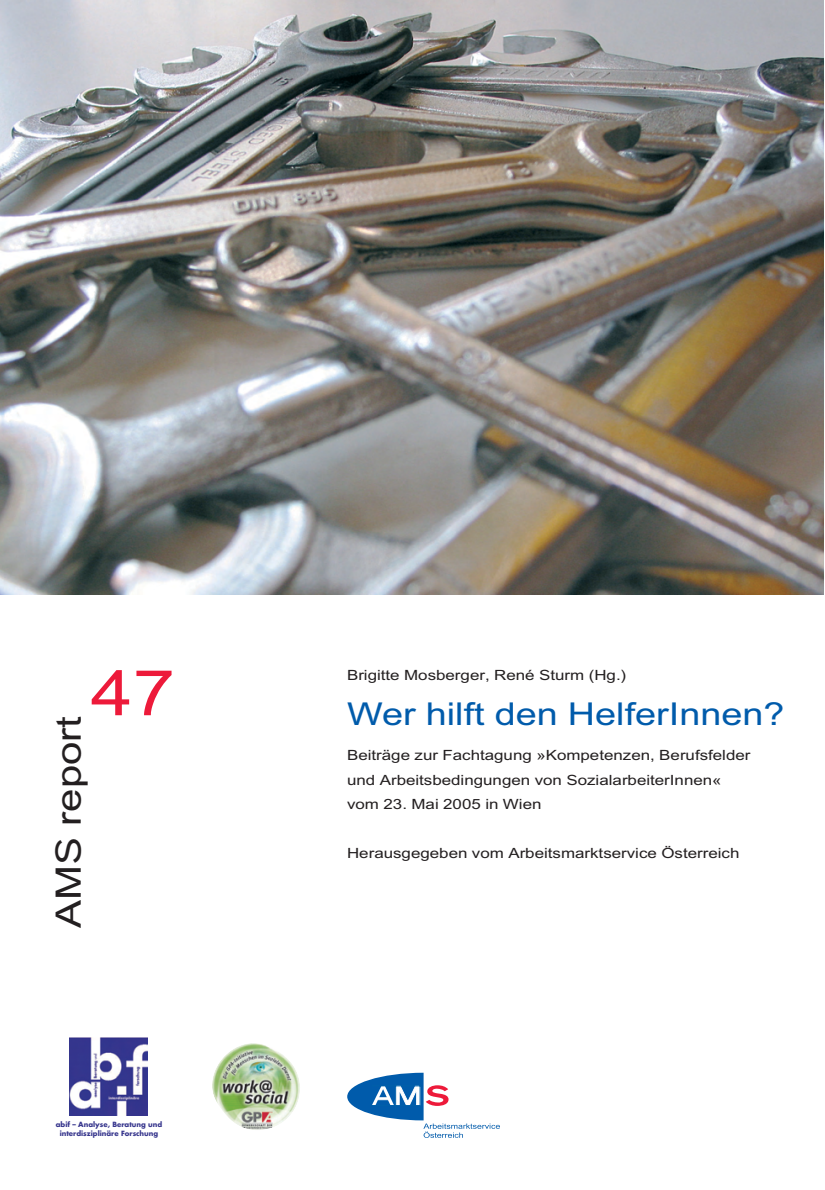
<style>
.page{position:relative;width:825px;height:1190px;background:#fff}
.page>*{position:absolute;margin:0;border:0;box-sizing:border-box;transform-origin:0 0}
.t1{font:63px "AMS";color:#ed1a3a}
.t2{font:35px "AMS";color:#231f20}
.t3{font:31.5px "AMS";color:#005bab}
.t4{font:15.75px/24.5px "AMS";color:#231f20}
.t5{font:700 7px/9.1px "Futura";color:#37368d;text-align:center}
</style>
<div class="page">
<img style="left:0;top:0;width:823px;height:595px">
<svg style="left:347px;top:1073px;width:153px;height:65px"></svg>
<hr style="left:371px;top:1105px;width:49px;height:1px;background:#0060a9">
<hr style="left:372px;top:1086px;width:49px;height:1px;background:#0060a9">
<svg style="left:69px;top:1037px;width:79px;height:79px"></svg>
<img style="left:70px;top:1037px;width:78px;height:78px">
<svg style="left:212px;top:1043px;width:88px;height:87px"></svg>
<img style="left:252px;top:1043px;width:48px;height:47px">
<h1 class="t1" style="left:91px;top:670px;width:86px">47</h1>
<p class="t4" style="left:347px;top:662px;width:280px">Brigitte Mosberger, René Sturm (Hg.)</p>
<h3 class="t3" style="left:347px;top:703px;width:439px">Wer hilft den HelferInnen?</h3>
<p class="t4" style="left:347px;top:742px;width:405px">Beiträge zur Fachtagung »Kompetenzen, Berufsfelder und Arbeitsbedingungen von SozialarbeiterInnen« vom 23. Mai 2005 in Wien</p>
<p class="t4" style="left:347px;top:840px;width:394px">Herausgegeben vom Arbeitsmarktservice Österreich</p>
<h2 class="t2" style="left:56px;top:928px;width:213px;rotate:-90deg">AMS report</h2>
<p class="t5" style="left:56px;top:1121px;width:108px">abif – Analyse, Beratung und interdisziplinäre Forschung</p>
</div>
